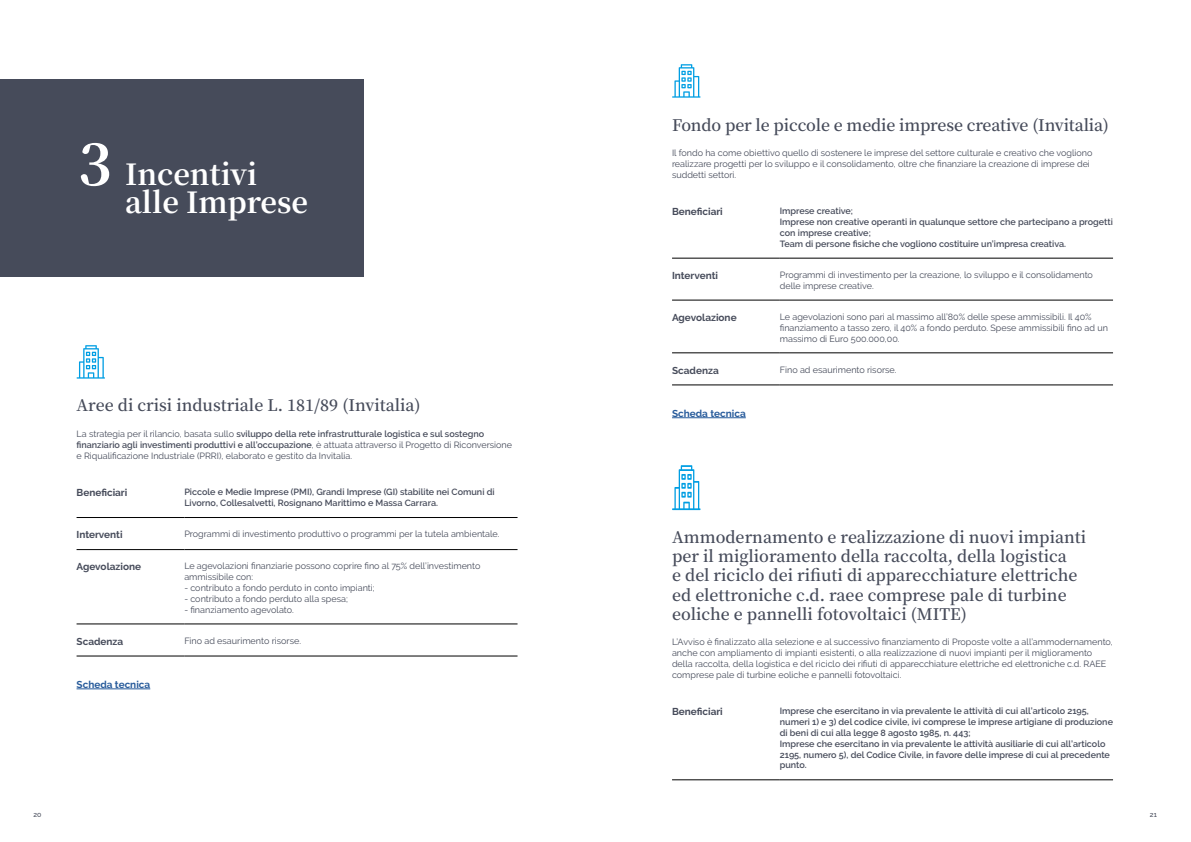
<style>
.page{position:relative;width:1191px;height:842px;background:#fff}
.page>*{position:absolute;margin:0;border:0;box-sizing:border-box;transform-origin:0 0}
.t1{font:700 29px/28px "Noto Serif TC";color:#fff}
.t2{font:600 16px/19.2px "Noto Serif TC";color:#464b5a}
.t3{font:700 10px "Raleway";color:#464b5a}
.t4{font:700 10px "Raleway";color:#275b9b}
.t5{font:9px/10.8px "Raleway";color:#464b5a}
.t6{font:600 9px/10.8px "Raleway";color:#464b5a}
.t7{font:500 7px "Raleway";color:#464b5a}
.s1{font-size:58px}
.s2{font-weight:600}
</style>
<div class="page">
<div style="left:0;top:79px;width:364px;height:197px;background:#464b5a"></div>
<hr style="left:77px;top:517px;width:107px;height:1px;background:#000">
<hr style="left:184px;top:517px;width:333px;height:1px;background:#000">
<hr style="left:77px;top:549px;width:107px;height:1px;background:#000">
<hr style="left:184px;top:549px;width:333px;height:1px;background:#000">
<hr style="left:77px;top:624px;width:107px;height:1px;background:#000">
<hr style="left:184px;top:624px;width:333px;height:1px;background:#000">
<hr style="left:77px;top:656px;width:107px;height:1px;background:#000">
<hr style="left:184px;top:656px;width:333px;height:1px;background:#000">
<hr style="left:77px;top:689px;width:73px;height:1px;background:#275b9b">
<hr style="left:672px;top:258px;width:108px;height:1px;background:#000">
<hr style="left:780px;top:258px;width:333px;height:1px;background:#000">
<hr style="left:672px;top:300px;width:108px;height:1px;background:#000">
<hr style="left:780px;top:300px;width:333px;height:1px;background:#000">
<hr style="left:672px;top:353px;width:108px;height:1px;background:#000">
<hr style="left:780px;top:353px;width:333px;height:1px;background:#000">
<hr style="left:672px;top:385px;width:108px;height:1px;background:#000">
<hr style="left:780px;top:385px;width:333px;height:1px;background:#000">
<hr style="left:672px;top:417px;width:74px;height:1px;background:#275b9b">
<svg style="left:77px;top:345px;width:28px;height:34px"></svg>
<svg style="left:672px;top:64px;width:28px;height:34px"></svg>
<hr style="left:672px;top:779px;width:108px;height:1px;background:#000">
<hr style="left:780px;top:779px;width:333px;height:1px;background:#000">
<svg style="left:672px;top:465px;width:28px;height:45px"></svg>
<h1 class="t1" style="left:125px;top:161px;width:185px;text-indent:-47px"><span class="s1">3</span> Incentivi alle Imprese</h1>
<h2 class="t2" style="left:77px;top:396px;width:346px">Aree di crisi industriale L. 181/89 (Invitalia)</h2>
<p class="t5" style="left:77px;top:428px;width:437px">La strategia per il rilancio, basata sullo <span class="s2">sviluppo della rete infrastrutturale logistica e sul sostegno finanziario agli investimenti produttivi e all’occupazione</span>, è attuata attraverso il Progetto di Riconversione e Riqualificazione Industriale (PRRI), elaborato e gestito da Invitalia.</p>
<p class="t3" style="left:77px;top:487px;width:52px">Beneficiari</p>
<p class="t6" style="left:184px;top:487px;width:312px">Piccole e Medie Imprese (PMI), Grandi Imprese (GI) stabilite nei Comuni di<br>Livorno, Collesalvetti, Rosignano Marittimo e Massa Carrara.</p>
<p class="t3" style="left:77px;top:529px;width:48px">Interventi</p>
<p class="t5" style="left:184px;top:529px;width:315px">Programmi di investimento produttivo o programmi per la tutela ambientale.</p>
<p class="t3" style="left:77px;top:561px;width:66px">Agevolazione</p>
<p class="t5" style="left:184px;top:561px;width:297px">Le agevolazioni finanziarie possono coprire fino al 75% dell’investimento ammissibile con:</p>
<p class="t5" style="left:184px;top:582px;width:192px">- contributo a fondo perduto in conto impianti;</p>
<p class="t5" style="left:184px;top:593px;width:165px">- contributo a fondo perduto alla spesa;</p>
<p class="t5" style="left:184px;top:604px;width:110px">- finanziamento agevolato.</p>
<p class="t3" style="left:77px;top:635px;width:48px">Scadenza</p>
<p class="t5" style="left:184px;top:635px;width:117px">Fino ad esaurimento risorse.</p>
<p class="t4" style="left:77px;top:679px;width:75px">Scheda tecnica</p>
<h2 class="t2" style="left:672px;top:115px;width:438px">Fondo per le piccole e medie imprese creative (Invitalia)</h2>
<p class="t5" style="left:672px;top:147px;width:422px">Il fondo ha come obiettivo quello di sostenere le imprese del settore culturale e creativo che vogliono realizzare progetti per lo sviluppo e il consolidamento, oltre che finanziare la creazione di imprese dei suddetti settori.</p>
<p class="t3" style="left:672px;top:206px;width:52px">Beneficiari</p>
<p class="t6" style="left:780px;top:206px;width:335px">Imprese creative;<br>Imprese non creative operanti in qualunque settore che partecipano a progetti con imprese creative;<br>Team di persone fisiche che vogliono costituire un’impresa creativa.</p>
<p class="t3" style="left:672px;top:270px;width:48px">Interventi</p>
<p class="t5" style="left:780px;top:269px;width:315px">Programmi di investimento per la creazione, lo sviluppo e il consolidamento delle imprese creative.</p>
<p class="t3" style="left:672px;top:312px;width:66px">Agevolazione</p>
<p class="t5" style="left:780px;top:311px;width:330px">Le agevolazioni sono pari al massimo all’80% delle spese ammissibili. Il 40% finanziamento a tasso zero, il 40% a fondo perduto. Spese ammissibili fino ad un massimo di Euro 500.000,00.</p>
<p class="t3" style="left:672px;top:364px;width:48px">Scadenza</p>
<p class="t5" style="left:780px;top:364px;width:117px">Fino ad esaurimento risorse.</p>
<p class="t4" style="left:672px;top:408px;width:75px">Scheda tecnica</p>
<p class="t2" style="left:672px;top:528px;width:415px">Ammodernamento e realizzazione di nuovi impianti per il miglioramento della raccolta, della logistica<br>e del riciclo dei rifiuti di apparecchiature elettriche ed elettroniche c.d. raee comprese pale di turbine eoliche e pannelli fotovoltaici (MITE)</p>
<p class="t5" style="left:672px;top:637px;width:442px">L’Avviso è finalizzato alla selezione e al successivo finanziamento di Proposte volte a all’ammodernamento, anche con ampliamento di impianti esistenti, o alla realizzazione di nuovi impianti per il miglioramento della raccolta, della logistica e del riciclo dei rifiuti di apparecchiature elettriche ed elettroniche c.d. RAEE comprese pale di turbine eoliche e pannelli fotovoltaici.</p>
<p class="t3" style="left:672px;top:706px;width:52px">Beneficiari</p>
<p class="t6" style="left:780px;top:706px;width:335px">Imprese che esercitano in via prevalente le attività di cui all’articolo 2195, numeri 1) e 3) del codice civile, ivi comprese le imprese artigiane di produzione di beni di cui alla legge 8 agosto 1985, n. 443;<br>Imprese che esercitano in via prevalente le attività ausiliarie di cui all’articolo 2195, numero 5), del Codice Civile, in favore delle imprese di cui al precedente punto.</p>
<p class="t7" style="left:34px;top:811px;width:10px">20</p>
<p class="t7" style="left:1150px;top:811px;width:8px">21</p>
</div>
